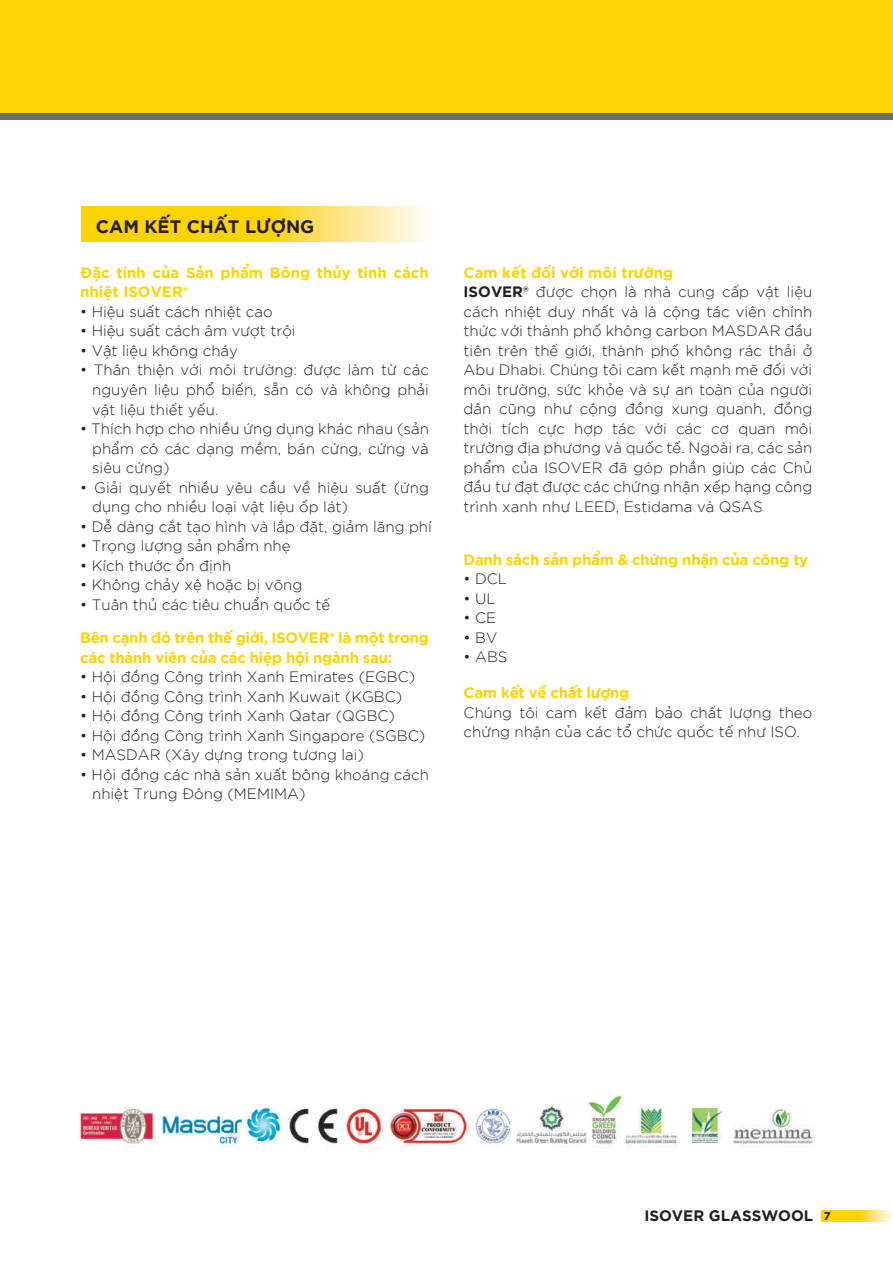
<style>
.page{position:relative;width:893px;height:1263px;background:#fff}
.page>*{position:absolute;margin:0;border:0;box-sizing:border-box;transform-origin:0 0}
.t1{font:700 18px "SVN Gotham";color:#231f20}
.t2{font:700 15.15px "SVN Gotham";color:#231f20}
.t3{font:300 15px/19.5px "SVN Gotham";color:#231f20}
.t4{font:700 15px/19.5px "SVN Gotham";letter-spacing:-.02em;color:#fed304}
.t5{font:700 15px/19.5px "SVN Gotham";color:#fed304}
.s1{font-weight:700;color:#fed304}
.s2{font-weight:700}
.s3{font-size:11.25px}
</style>
<div class="page">
<img style="left:79px;top:1107px;width:432px;height:41px">
<img style="left:551px;top:1096px;width:127px;height:52px">
<img style="left:517px;top:1106px;width:69px;height:37px">
<img style="left:693px;top:1108px;width:29px;height:34px">
<img style="left:733px;top:1107px;width:82px;height:37px">
<svg style="left:81px;top:207px;width:344px;height:35px;background:#fedb3f"></svg>
<svg style="left:821px;top:1210px;width:71px;height:11px"></svg>
<div style="left:0;top:0;width:893px;height:120px;background:#fed304"></div>
<div style="left:0;top:113px;width:893px;height:7px;background:#6c6d70"></div>
<p class="t1" style="left:96px;top:212px;width:220px">CAM KẾT CHẤT LƯỢNG</p>
<p class="t5" style="left:80px;top:262px;width:350px">Đặc tính của Sản phẩm Bông thủy tinh cách nhiệt ISOVER®</p>
<p class="t3" style="left:80px;top:301px;width:194px">• Hiệu suất cách nhiệt cao</p>
<p class="t3" style="left:80px;top:320px;width:217px">• Hiệu suất cách âm vượt trội</p>
<p class="t3" style="left:80px;top:340px;width:159px">• Vật liệu không cháy</p>
<p class="t3" style="left:92px;top:359px;width:338px;text-align:justify;text-indent:-12px">• Thân thiện với môi trường: được làm từ các nguyên liệu phổ biến, sẵn có và không phải vật liệu thiết yếu.</p>
<p class="t3" style="left:92px;top:418px;width:338px;text-align:justify;text-indent:-12px">• Thích hợp cho nhiều ứng dụng khác nhau (sản phẩm có các dạng mềm, bán cứng, cứng và siêu cứng)</p>
<p class="t3" style="left:92px;top:476px;width:338px;text-indent:-12px">• Giải quyết nhiều yêu cầu về hiệu suất (ứng dụng cho nhiều loại vật liệu ốp lát)</p>
<p class="t3" style="left:80px;top:515px;width:353px">• Dễ dàng cắt tạo hình và lắp đặt, giảm lãng phí</p>
<p class="t3" style="left:80px;top:535px;width:212px">• Trọng lượng sản phẩm nhẹ</p>
<p class="t3" style="left:80px;top:554px;width:153px">• Kích thước ổn định</p>
<p class="t3" style="left:80px;top:574px;width:224px">• Không chảy xệ hoặc bị võng</p>
<p class="t3" style="left:80px;top:593px;width:251px">• Tuân thủ các tiêu chuẩn quốc tế</p>
<p class="t4" style="left:80px;top:627px;width:350px">Bên cạnh đó trên thế giới, ISOVER® là một trong các thành viên của các hiệp hội ngành sau:</p>
<p class="t3" style="left:80px;top:666px;width:337px">• Hội đồng Công trình Xanh Emirates (EGBC)</p>
<p class="t3" style="left:80px;top:685px;width:324px">• Hội đồng Công trình Xanh Kuwait (KGBC)</p>
<p class="t3" style="left:80px;top:705px;width:316px">• Hội đồng Công trình Xanh Qatar (QGBC)</p>
<p class="t3" style="left:80px;top:724px;width:347px">• Hội đồng Công trình Xanh Singapore (SGBC)</p>
<p class="t3" style="left:80px;top:744px;width:285px">• MASDAR (Xây dựng trong tương lai)</p>
<p class="t3" style="left:92px;top:763px;width:338px;text-indent:-12px">• Hội đồng các nhà sản xuất bông khoáng cách nhiệt Trung Đông (MEMIMA)</p>
<p class="t3" style="left:464px;top:262px;width:350px"><span class="s1">Cam kết đối với môi trường<br></span><span class="s2">ISOVER®</span> được chọn là nhà cung cấp vật liệu cách nhiệt duy nhất và là cộng tác viên chính thức với thành phố không carbon MASDAR đầu tiên trên thế giới, thành phố không rác thải ở Abu Dhabi. Chúng tôi cam kết mạnh mẽ đối với môi trường, sức khỏe và sự an toàn của người dân cũng như cộng đồng xung quanh, đồng thời tích cực hợp tác với các cơ quan môi trường địa phương và quốc tế. Ngoài ra, các sản phẩm của ISOVER đã góp phần giúp các Chủ đầu tư đạt được các chứng nhận xếp hạng công trình xanh như LEED, Estidama và QSAS</p>
<p class="t4" style="left:464px;top:549px;width:346px">Danh sách sản phẩm &amp; chứng nhận của công ty</p>
<p class="t3" style="left:464px;top:568px;width:45px">• DCL</p>
<p class="t3" style="left:464px;top:588px;width:34px">• UL</p>
<p class="t3" style="left:464px;top:607px;width:34px">• CE</p>
<p class="t3" style="left:464px;top:627px;width:35px">• BV</p>
<p class="t3" style="left:464px;top:646px;width:45px">• ABS</p>
<p class="t4" style="left:464px;top:682px;width:167px">Cam kết về chất lượng</p>
<p class="t3" style="left:464px;top:701px;width:350px">Chúng tôi cam kết đảm bảo chất lượng theo chứng nhận của các tổ chức quốc tế như ISO.</p>
<p class="t2" style="left:644px;top:1203px;width:188px">ISOVER GLASSWOOL <span class="s3">7</span></p>
</div>
